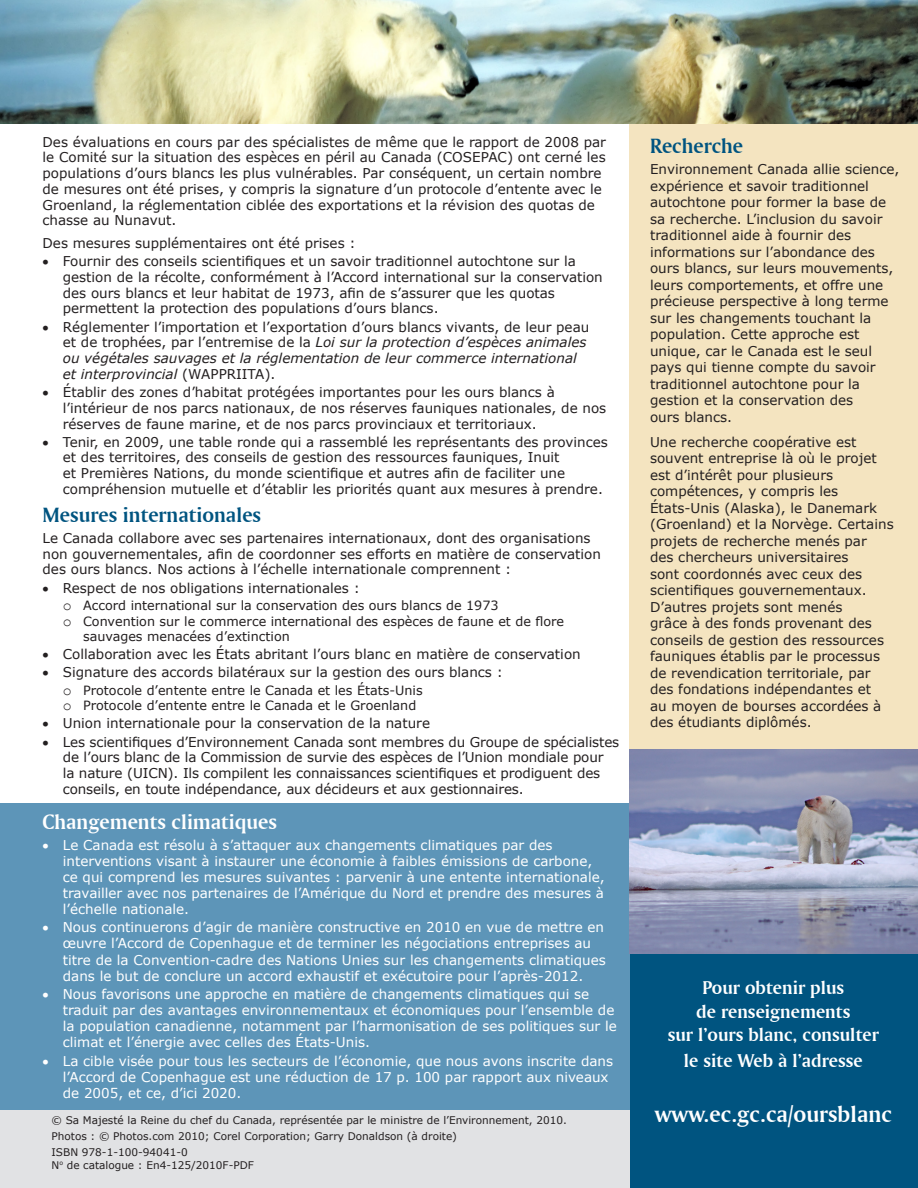
<style>
.page{position:relative;width:918px;height:1188px;background:#fff}
.page>*{position:absolute;margin:0;border:0;box-sizing:border-box;transform-origin:0 0}
.t1{font:24px "Amerigo BT Bold A";color:#fff}
.Body_text{font:21.75px "Amerigo BT Bold A";color:#005480}
.Sub-title{font:21.75px "Amerigo BT Bold A";color:#fff}
.Sub-title-2{font:21.75px "Amerigo BT Bold A";color:#005480}
.t2{font:19.5px/23.4px "Amerigo BT Bold A";color:#fff;text-align:center}
.Body_text-2{font:13.5px/16.5px "Verdana";color:#231f20}
.Bullets{font:13.5px/15.8px "Verdana";color:#231f20}
.Bullets-2{font:13.5px/16px "Verdana";color:#fff}
.Bullets-3{font:italic 13.5px/15.8px "Verdana";color:#231f20}
.bullets_second{font:12.75px/15.3px "Verdana";color:#231f20}
.Body_text-3{font:10.5px/12.6px "Verdana";color:#231f20}
.s1{font-style:normal}
.s2{font-family:"Courier New";font-size:15px}
</style>
<div class="page">
<div style="left:630px;top:123px;width:288px;height:703px;background:#f4e4c0"></div>
<div style="left:595px;top:953px;width:323px;height:235px;background:#005480"></div>
<div style="left:0;top:804px;width:630px;height:384px;background:#5d95b8"></div>
<img style="left:630px;top:749px;width:288px;height:204px">
<div style="left:0;top:1110px;width:630px;height:78px;background:#e1e2e4"></div>
<img style="left:0;top:0;width:918px;height:123px">
<p class="Body_text-2" style="left:43px;top:134px;width:565px;line-height:15.8px">Des évaluations en cours par des spécialistes de même que le rapport de 2008 par le Comité sur la situation des espèces en péril au Canada (COSEPAC) ont cerné les populations d’ours blancs les plus vulnérables. Par conséquent, un certain nombre de mesures ont été prises, y compris la signature d’un protocole d’entente avec le Groenland, la réglementation ciblée des exportations et la révision des quotas de chasse au Nunavut.</p>
<p class="Body_text-2" style="left:43px;top:234px;width:315px">Des mesures supplémentaires ont été prises :</p>
<p class="Bullets" style="left:63px;top:253px;width:542px;text-indent:-20px">• Fournir des conseils scientifiques et un savoir traditionnel autochtone sur la gestion de la récolte, conformément à l’Accord international sur la conservation des ours blancs et leur habitat de 1973, afin de s’assurer que les quotas permettent la protection des populations d’ours blancs.</p>
<p class="Bullets-3" style="left:63px;top:318px;width:528px;text-indent:-20px">• <span class="s1">Réglementer l’importation et l’exportation d’ours blancs vivants, de leur peau et de trophées, par l’entremise de la</span> Loi sur la protection d’espèces animales ou végétales sauvages et la réglementation de leur commerce international et interprovincial <span class="s1">(WAPPRIITA).</span></p>
<p class="Bullets" style="left:63px;top:384px;width:545px;text-indent:-20px">• Établir des zones d’habitat protégées importantes pour les ours blancs à l’intérieur de nos parcs nationaux, de nos réserves fauniques nationales, de nos réserves de faune marine, et de nos parcs provinciaux et territoriaux.</p>
<p class="Bullets" style="left:63px;top:433px;width:547px;text-indent:-20px">• Tenir, en 2009, une table ronde qui a rassemblé les représentants des provinces et des territoires, des conseils de gestion des ressources fauniques, Inuit<br>et Premières Nations, du monde scientifique et autres afin de faciliter une compréhension mutuelle et d’établir les priorités quant aux mesures à prendre.</p>
<p class="Body_text" style="left:43px;top:502px;width:220px">Mesures internationales</p>
<p class="Body_text-2" style="left:43px;top:530px;width:560px;line-height:15.8px">Le Canada collabore avec ses partenaires internationaux, dont des organisations non gouvernementales, afin de coordonner ses efforts en matière de conservation des ours blancs. Nos actions à l’échelle internationale comprennent :</p>
<p class="Bullets" style="left:43px;top:579px;width:319px">• Respect de nos obligations internationales :</p>
<p class="bullets_second" style="left:63px;top:598px;width:437px"><span class="s2">o</span> Accord international sur la conservation des ours blancs de 1973</p>
<p class="bullets_second" style="left:83px;top:613px;width:483px;text-indent:-20px"><span class="s2">o</span> Convention sur le commerce international des espèces de faune et de flore sauvages menacées d’extinction</p>
<p class="Bullets" style="left:43px;top:646px;width:540px">• Collaboration avec les États abritant l’ours blanc en matière de conservation</p>
<p class="Bullets" style="left:43px;top:664px;width:462px">• Signature des accords bilatéraux sur la gestion des ours blancs :</p>
<p class="bullets_second" style="left:63px;top:682px;width:361px"><span class="s2">o</span> Protocole d’entente entre le Canada et les États-Unis</p>
<p class="bullets_second" style="left:63px;top:698px;width:355px"><span class="s2">o</span> Protocole d’entente entre le Canada et le Groenland</p>
<p class="Bullets" style="left:43px;top:715px;width:389px">• Union internationale pour la conservation de la nature</p>
<p class="Bullets" style="left:63px;top:733px;width:558px;text-indent:-20px">• Les scientifiques d’Environnement Canada sont membres du Groupe de spécialistes de l’ours blanc de la Commission de survie des espèces de l’Union mondiale pour<br>la nature (UICN). Ils compilent les connaissances scientifiques et prodiguent des conseils, en toute indépendance, aux décideurs et aux gestionnaires.</p>
<p class="Sub-title" style="left:43px;top:809px;width:236px">Changements climatiques</p>
<p class="Bullets-2" style="left:63px;top:836px;width:543px;text-indent:-20px">• Le Canada est résolu à s’attaquer aux changements climatiques par des interventions visant à instaurer une économie à faibles émissions de carbone, ce qui comprend les mesures suivantes : parvenir à une entente internationale, travailler avec nos partenaires de l’Amérique du Nord et prendre des mesures à l’échelle nationale.</p>
<p class="Bullets-2" style="left:63px;top:919px;width:544px;text-indent:-20px">• Nous continuerons d’agir de manière constructive en 2010 en vue de mettre en œuvre l’Accord de Copenhague et de terminer les négociations entreprises au titre de la Convention-cadre des Nations Unies sur les changements climatiques dans le but de conclure un accord exhaustif et exécutoire pour l’après-2012.</p>
<p class="Bullets-2" style="left:63px;top:986px;width:556px;text-indent:-20px">• Nous favorisons une approche en matière de changements climatiques qui se traduit par des avantages environnementaux et économiques pour l’ensemble de la population canadienne, notamment par l’harmonisation de ses politiques sur le climat et l’énergie avec celles des États-Unis.</p>
<p class="Bullets-2" style="left:63px;top:1052px;width:552px;text-indent:-20px">• La cible visée pour tous les secteurs de l’économie, que nous avons inscrite dans l’Accord de Copenhague est une réduction de 17 p. 100 par rapport aux niveaux de 2005, et ce, d’ici 2020.</p>
<p class="Body_text-3" style="left:52px;top:1114px;width:517px">© Sa Majesté la Reine du chef du Canada, représentée par le ministre de l’Environnement, 2010.</p>
<p class="Body_text-3" style="left:52px;top:1130px;width:407px">Photos : © Photos.com 2010; Corel Corporation; Garry Donaldson (à droite)</p>
<p class="Body_text-3" style="left:52px;top:1146px;width:204px">ISBN 978-1-100-94041-0<br>N<sup>o</sup> de catalogue : En4-125/2010F-PDF</p>
<p class="Sub-title-2" style="left:650px;top:132px;width:95px">Recherche</p>
<p class="Body_text-2" style="left:650px;top:160px;width:251px">Environnement Canada allie science, expérience et savoir traditionnel autochtone pour former la base de sa recherche. L’inclusion du savoir traditionnel aide à fournir des informations sur l’abondance des ours blancs, sur leurs mouvements, leurs comportements, et offre une précieuse perspective à long terme sur les changements touchant la population. Cette approche est unique, car le Canada est le seul pays qui tienne compte du savoir traditionnel autochtone pour la gestion et la conservation des<br>ours blancs.</p>
<p class="Body_text-2" style="left:650px;top:433px;width:245px">Une recherche coopérative est souvent entreprise là où le projet est d’intérêt pour plusieurs compétences, y compris les<br>États-Unis (Alaska), le Danemark (Groenland) et la Norvège. Certains projets de recherche menés par des chercheurs universitaires<br>sont coordonnés avec ceux des scientifiques gouvernementaux.<br>D’autres projets sont menés<br>grâce à des fonds provenant des conseils de gestion des ressources fauniques établis par le processus de revendication territoriale, par des fondations indépendantes et<br>au moyen de bourses accordées à des étudiants diplômés.</p>
<p class="t2" style="left:668px;top:976px;width:213px">Pour obtenir plus<br>de renseignements<br>sur l’ours blanc, consulter</p>
<p class="t2" style="left:684px;top:1049px;width:180px">le site Web à l’adresse</p>
<p class="t1" style="left:655px;top:1099px;width:239px">www.ec.gc.ca/oursblanc</p>
</div>
